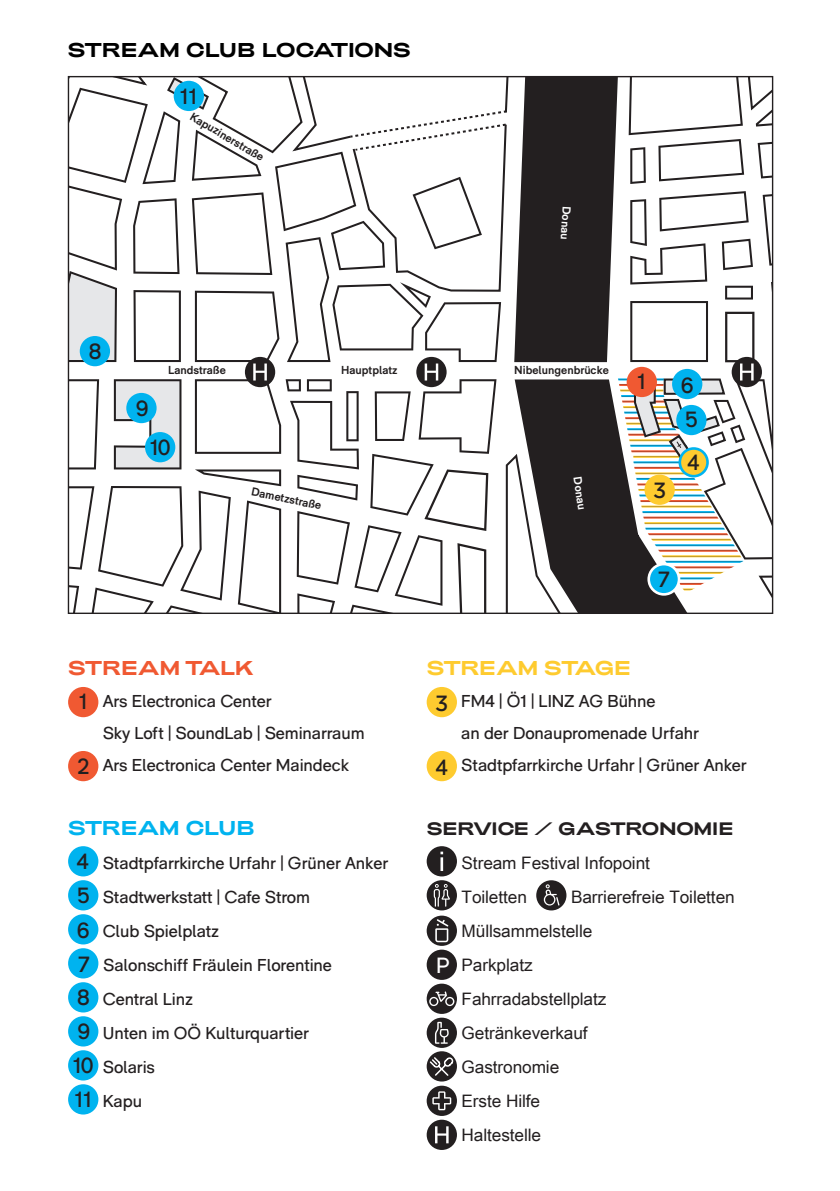
<style>
.page{position:relative;width:840px;height:1191px;background:#fff}
.page>*{position:absolute;margin:0;border:0;box-sizing:border-box;transform-origin:0 0}
.t1{font:22px/35px "RM Pro";color:#231f20}
.t2{font:700 20px "Adieu";letter-spacing:-.015em;color:#000}
.t3{font:700 20px "Adieu";letter-spacing:-.025em;color:#fecb2f}
.t4{font:700 20px "Adieu";letter-spacing:-.02em;color:#f05932}
.t5{font:700 20px "Adieu";letter-spacing:-.015em;color:#00b3ef}
.t6{font:700 18px "Adieu";letter-spacing:-.02em;color:#231f20}
.t7{font:17.2px/34px "RM Pro";letter-spacing:-.005em;color:#231f20}
.t8{font:17.2px/34px "Arial Unicode MS";letter-spacing:-.005em;color:#231f20}
.t9{font:700 11.6px "RM Pro";color:#231f20}
.t10{font:700 11.6px "RM Pro";color:#fff}
.s1{font-size:22px}
.s2{font-family:"RM Pro";font-size:22px;color:#fff}
</style>
<div class="page">
<svg style="left:560px;top:78px;width:210px;height:534px"></svg>
<div style="left:648px;top:564px;width:30px;height:30px;background:#00b3ef;border-radius:50%"></div>
<div style="left:647px;top:563px;width:33px;height:32px;border:3px solid #fff;border-radius:50%"></div>
<svg style="left:624px;top:135px;width:148px;height:427px"></svg>
<svg style="left:68px;top:77px;width:492px;height:536px"></svg>
<div style="left:69px;top:688px;width:28px;height:28px;background:#f05932;border-radius:50%"></div>
<div style="left:68px;top:687px;width:30px;height:30px;border:3px solid #f05932;border-radius:50%"></div>
<div style="left:69px;top:752px;width:28px;height:28px;background:#f05932;border-radius:50%"></div>
<div style="left:68px;top:751px;width:30px;height:30px;border:3px solid #f05932;border-radius:50%"></div>
<div style="left:69px;top:847px;width:28px;height:28px;background:#00b3ef;border-radius:50%"></div>
<div style="left:68px;top:846px;width:30px;height:30px;border:3px solid #00b3ef;border-radius:50%"></div>
<div style="left:69px;top:881px;width:28px;height:28px;background:#00b3ef;border-radius:50%"></div>
<div style="left:68px;top:880px;width:30px;height:30px;border:3px solid #00b3ef;border-radius:50%"></div>
<div style="left:69px;top:915px;width:28px;height:28px;background:#00b3ef;border-radius:50%"></div>
<div style="left:68px;top:914px;width:30px;height:30px;border:3px solid #00b3ef;border-radius:50%"></div>
<div style="left:69px;top:949px;width:28px;height:28px;background:#00b3ef;border-radius:50%"></div>
<div style="left:68px;top:948px;width:30px;height:30px;border:3px solid #00b3ef;border-radius:50%"></div>
<div style="left:69px;top:983px;width:28px;height:28px;background:#00b3ef;border-radius:50%"></div>
<div style="left:68px;top:982px;width:30px;height:30px;border:3px solid #00b3ef;border-radius:50%"></div>
<div style="left:69px;top:1017px;width:28px;height:28px;background:#00b3ef;border-radius:50%"></div>
<div style="left:68px;top:1016px;width:30px;height:30px;border:3px solid #00b3ef;border-radius:50%"></div>
<div style="left:69px;top:1051px;width:28px;height:28px;background:#00b3ef;border-radius:50%"></div>
<div style="left:68px;top:1050px;width:30px;height:30px;border:3px solid #00b3ef;border-radius:50%"></div>
<div style="left:69px;top:1085px;width:28px;height:28px;background:#00b3ef;border-radius:50%"></div>
<div style="left:68px;top:1084px;width:30px;height:30px;border:3px solid #00b3ef;border-radius:50%"></div>
<div style="left:427px;top:688px;width:28px;height:28px;background:#fecb2f;border-radius:50%"></div>
<div style="left:426px;top:687px;width:30px;height:30px;border:3px solid #fecb2f;border-radius:50%"></div>
<div style="left:427px;top:752px;width:28px;height:28px;background:#fecb2f;border-radius:50%"></div>
<div style="left:426px;top:751px;width:30px;height:30px;border:3px solid #fecb2f;border-radius:50%"></div>
<div style="left:426px;top:846px;width:30px;height:30px;background:#231f20;border-radius:50%"></div>
<hr style="left:440px;top:857px;width:3px;height:14px;background:#fff">
<div style="left:427px;top:881px;width:28px;height:28px;background:#231f20;border-radius:50%"></div>
<div style="left:426px;top:880px;width:30px;height:30px;border:3px solid #231f20;border-radius:50%"></div>
<svg style="left:433px;top:884px;width:16px;height:22px"></svg>
<div style="left:537px;top:881px;width:28px;height:28px;background:#231f20;border-radius:50%"></div>
<div style="left:536px;top:880px;width:30px;height:30px;border:2px solid #231f20;border-radius:50%"></div>
<svg style="left:543px;top:884px;width:16px;height:21px"></svg>
<div style="left:427px;top:917px;width:28px;height:27px;background:#231f20;border-radius:50%"></div>
<div style="left:426px;top:915px;width:30px;height:31px;border:3px solid #231f20;border-radius:50%"></div>
<svg style="left:435px;top:919px;width:13px;height:23px"></svg>
<div style="left:427px;top:951px;width:28px;height:27px;background:#231f20;border-radius:50%"></div>
<div style="left:426px;top:949px;width:30px;height:31px;border:3px solid #231f20;border-radius:50%"></div>
<div style="left:427px;top:985px;width:28px;height:27px;background:#231f20;border-radius:50%"></div>
<div style="left:426px;top:983px;width:30px;height:31px;border:3px solid #231f20;border-radius:50%"></div>
<svg style="left:429px;top:991px;width:25px;height:15px"></svg>
<div style="left:427px;top:1019px;width:28px;height:27px;background:#231f20;border-radius:50%"></div>
<div style="left:426px;top:1017px;width:30px;height:31px;border:3px solid #231f20;border-radius:50%"></div>
<svg style="left:434px;top:1021px;width:14px;height:22px"></svg>
<div style="left:426px;top:1051px;width:30px;height:30px;border:3px solid #231f20;border-radius:50%"></div>
<svg style="left:428px;top:1055px;width:26px;height:22px"></svg>
<div style="left:427px;top:1087px;width:28px;height:27px;background:#231f20;border-radius:50%"></div>
<div style="left:426px;top:1085px;width:30px;height:31px;border:3px solid #231f20;border-radius:50%"></div>
<svg style="left:432px;top:1091px;width:19px;height:19px"></svg>
<div style="left:427px;top:1121px;width:28px;height:27px;background:#231f20;border-radius:50%"></div>
<div style="left:426px;top:1119px;width:30px;height:31px;border:3px solid #231f20;border-radius:50%"></div>
<svg style="left:435px;top:1126px;width:13px;height:17px"></svg>
<p class="t2" style="left:68px;top:38px;width:344px">STREAM CLUB LOCATIONS</p>
<p class="t1" style="left:180px;top:79px;width:18px">11</p>
<p class="t9" style="left:194px;top:110px;width:85px;rotate:30deg">Kapuzinerstraße</p>
<p class="t10" style="left:573px;top:206px;width:35px;rotate:93deg">Donau</p>
<p class="t1" style="left:89px;top:334px;width:14px">8</p>
<p class="t1" style="left:136px;top:391px;width:14px">9</p>
<p class="t9" style="left:168px;top:363px;width:59px">Landstraße</p>
<p class="t9" style="left:341px;top:363px;width:58px">Hauptplatz</p>
<p class="t9" style="left:514px;top:363px;width:96px">Nibelungenbrücke</p>
<p class="t1" style="left:150px;top:430px;width:22px">10</p>
<p class="t9" style="left:252px;top:485px;width:73px;rotate:11deg">Dametzstraße</p>
<p class="t10" style="left:584px;top:476px;width:35px;rotate:82deg">Donau</p>
<p class="t1" style="left:637px;top:364px;width:10px">1</p>
<p class="t1" style="left:652px;top:473px;width:14px">3</p>
<p class="t1" style="left:680px;top:368px;width:19px">6<br>5</p>
<p class="t1" style="left:687px;top:445px;width:14px">4</p>
<p class="t1" style="left:657px;top:562px;width:14px">7</p>
<p class="t4" style="left:68px;top:656px;width:187px">STREAM TALK</p>
<p class="t7" style="left:79px;top:684px;width:194px"><span class="s1">1</span> Ars Electronica Center</p>
<p class="t7" style="left:103px;top:716px;width:263px">Sky Loft | SoundLab | Seminarraum</p>
<p class="t7" style="left:77px;top:748px;width:273px"><span class="s1">2</span> Ars Electronica Center Maindeck</p>
<p class="t5" style="left:68px;top:816px;width:188px">STREAM CLUB</p>
<p class="t7" style="left:73px;top:846px;width:316px"><span class="s1">4</span> Stadtpfarrkirche Urfahr | Grüner Anker<br><span class="s1">5</span> Stadtwerkstatt | Cafe Strom<br><span class="s1">6</span> Club Spielplatz<br><span class="s1">7</span> Salonschiff Fräulein Florentine<br><span class="s1">8</span> Central Linz<br><span class="s1">9</span> Unten im OÖ Kulturquartier<br><span class="s1">10</span> Solaris<br><span class="s1">11</span> Kapu</p>
<p class="t3" style="left:426px;top:656px;width:206px">STREAM STAGE</p>
<p class="t7" style="left:435px;top:684px;width:222px"><span class="s1">3</span> FM4 | Ö1 | LINZ AG Bühne</p>
<p class="t7" style="left:461px;top:716px;width:239px">an der Donaupromenade Urfahr</p>
<p class="t7" style="left:435px;top:748px;width:312px"><span class="s1">4</span> Stadtpfarrkirche Urfahr | Grüner Anker</p>
<p class="t6" style="left:426px;top:818px;width:308px">SERVICE / GASTRONOMIE</p>
<p class="t8" style="left:461px;top:846px;width:190px">Stream Festival Infopoint<br>Toiletten</p>
<p class="t8" style="left:570px;top:880px;width:165px">Barrierefreie Toiletten</p>
<p class="t8" style="left:461px;top:914px;width:132px">Müllsammelstelle</p>
<p class="t8" style="left:436px;top:948px;width:98px"><span class="s2">P</span> Parkplatz</p>
<p class="t8" style="left:461px;top:982px;width:146px">Fahrradabstellplatz</p>
<p class="t8" style="left:461px;top:1016px;width:127px">Getränkeverkauf</p>
<p class="t8" style="left:461px;top:1050px;width:99px">Gastronomie</p>
<p class="t8" style="left:461px;top:1084px;width:80px">Erste Hilfe</p>
<p class="t8" style="left:461px;top:1118px;width:81px">Haltestelle</p>
</div>
